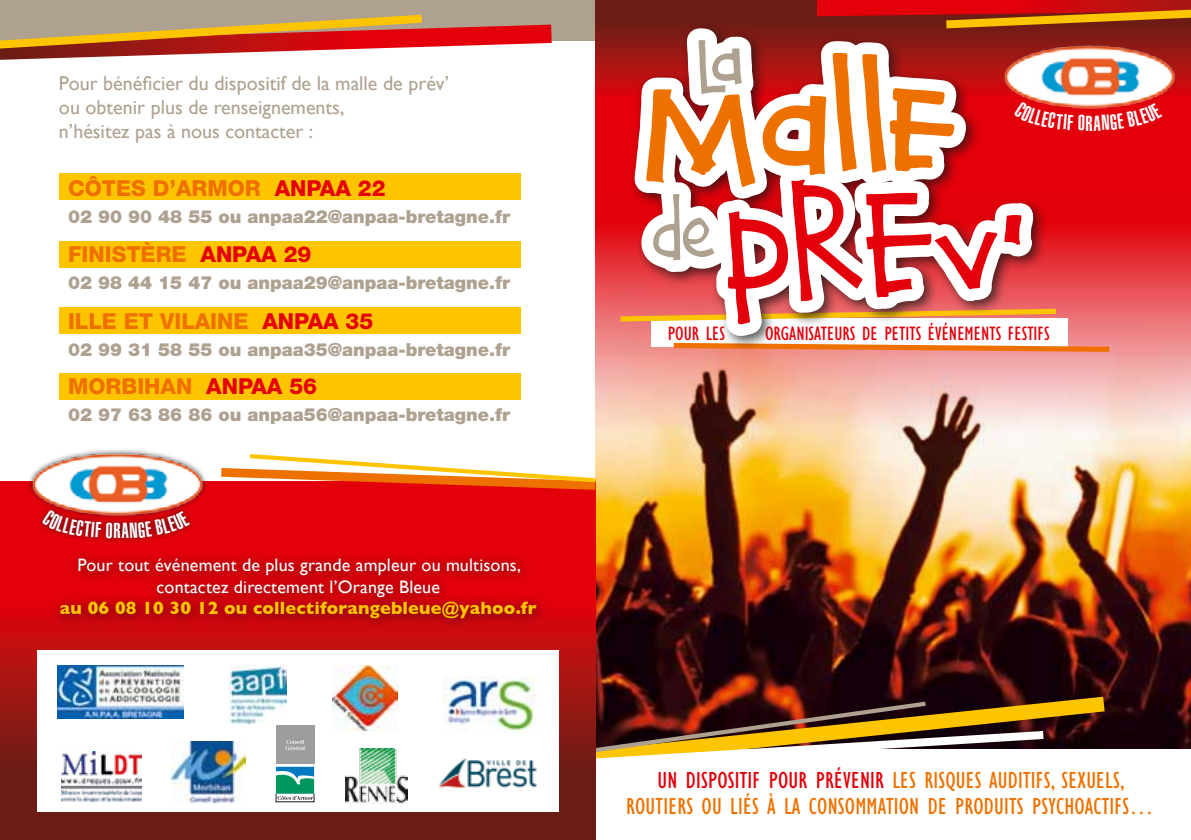
<style>
.page{position:relative;width:1191px;height:840px;background:#fff}
.page>*{position:absolute;margin:0;border:0;box-sizing:border-box;transform-origin:0 0}
.t1{font:condensed 24px/26px "Gill Sans";letter-spacing:.01em;color:#ee7100;text-align:center}
.t2{font:800 22px "Helvetica Neue";color:#ee7100}
.t3{font:800 22px "Helvetica Neue";color:#e3000a}
.t4{font:900 extra-condensed 21.4px "Helvetica";color:#fff}
.t5{font:20px/24px "Gill Sans";color:#aea190}
.t6{font:condensed 20px "Gill Sans";color:#e3000a}
.t7{font:900 18px "Helvetica Neue";color:#aea190}
.t8{font:18px/21.6px "Gill Sans";letter-spacing:.01em;color:#fff;text-align:center}
.t9{font:700 18px "Gill Sans";letter-spacing:.01em;color:#fdc400}
.s1{color:#e3000a}
</style>
<div class="page">
<div style="left:0;top:0;width:595px;height:41px;background:#aea190"></div>
<img style="left:595px;top:190px;width:596px;height:558px">
<svg style="left:595px;top:696px;width:509px;height:69px"></svg>
<svg style="left:0;top:15px;width:552px;height:45px"></svg>
<div style="left:651px;top:317px;width:416px;height:29px;background:#fff"></div>
<svg style="left:673px;top:343px;width:436px;height:8px"></svg>
<div style="left:628px;top:22px;width:419px;height:328px;background:#171715;opacity:.75"></div>
<svg style="left:634px;top:324px;width:277px;height:12px"></svg>
<div style="left:59px;top:173px;width:461px;height:27px;background:#fdc400"></div>
<div style="left:59px;top:242px;width:461px;height:26px;background:#fdc400"></div>
<div style="left:59px;top:307px;width:461px;height:26px;background:#fdc400"></div>
<div style="left:59px;top:373px;width:461px;height:26px;background:#fdc400"></div>
<svg style="left:0;top:481px;width:595px;height:358px;background:#b50e10"></svg>
<svg style="left:221px;top:454px;width:374px;height:35px"></svg>
<div style="left:51px;top:549px;width:499px;height:83px;background:#171715;opacity:.75"></div>
<div style="left:27px;top:447px;width:181px;height:97px;background:#171715;opacity:.75"></div>
<img style="left:28px;top:449px;width:178px;height:66px">
<div style="left:37px;top:650px;width:522px;height:161px;background:#fff"></div>
<img style="left:230px;top:665px;width:56px;height:58px">
<img style="left:333px;top:665px;width:64px;height:64px">
<img style="left:58px;top:665px;width:125px;height:53px">
<svg style="left:275px;top:725px;width:40px;height:78px"></svg>
<div style="left:276px;top:725px;width:38px;height:38px;background:#9c9d9d"></div>
<svg style="left:276px;top:766px;width:38px;height:33px"></svg>
<svg style="left:285px;top:740px;width:20px;height:9px"></svg>
<img style="left:62px;top:751px;width:80px;height:50px">
<img style="left:171px;top:741px;width:74px;height:61px">
<img style="left:443px;top:676px;width:92px;height:57px">
<img style="left:345px;top:748px;width:62px;height:54px">
<img style="left:438px;top:758px;width:99px;height:30px">
<svg style="left:620px;top:0;width:571px;height:324px"></svg>
<svg style="left:42px;top:509px;width:70px;height:29px;background:#b81317"></svg>
<svg style="left:121px;top:510px;width:69px;height:28px;background:#b21014"></svg>
<p class="t5" style="left:59px;top:71px;width:391px">Pour bénéficier du dispositif de la malle de prév’ ou obtenir plus de renseignements,<br>n’hésitez pas à nous contacter :</p>
<p class="t2" style="left:68px;top:175px;width:319px">CÔTES D’ARMOR <span class="s1">ANPAA 22</span></p>
<p class="t7" style="left:68px;top:205px;width:444px">02 90 90 48 55 ou anpaa22@anpaa-bretagne.fr</p>
<p class="t2" style="left:68px;top:241px;width:245px">FINISTÈRE <span class="s1">ANPAA 29</span></p>
<p class="t7" style="left:68px;top:272px;width:444px">02 98 44 15 47 ou anpaa29@anpaa-bretagne.fr</p>
<p class="t2" style="left:68px;top:308px;width:307px">ILLE ET VILAINE <span class="s1">ANPAA 35</span></p>
<p class="t7" style="left:68px;top:338px;width:444px">02 99 31 58 55 ou anpaa35@anpaa-bretagne.fr</p>
<p class="t2" style="left:68px;top:372px;width:109px">MORBIHAN</p>
<p class="t3" style="left:206px;top:372px;width:112px">ANPAA 56</p>
<p class="t7" style="left:68px;top:403px;width:444px">02 97 63 86 86 ou anpaa56@anpaa-bretagne.fr</p>
<p class="t4" style="left:113px;top:518px;width:9px">r</p>
<p class="t8" style="left:77px;top:553px;width:445px">Pour tout événement de plus grande ampleur ou multisons, contactez directement l’Orange Bleue</p>
<p class="t9" style="left:60px;top:597px;width:478px">au 06 08 10 30 12 ou collectiforangebleue@yahoo.fr</p>
<p class="t4" style="left:1085px;top:111px;width:9px">r</p>
<p class="t6" style="left:668px;top:322px;width:59px">POUR LES</p>
<p class="t6" style="left:765px;top:322px;width:286px">ORGANISATEURS DE PETITS ÉVÉNEMENTS FESTIFS</p>
<h1 class="t1" style="left:626px;top:767px;width:529px"><span class="s1">UN DISPOSITIF POUR PRÉVENIR</span> LES RISQUES AUDITIFS, SEXUELS,<br>ROUTIERS OU LIÉS À LA CONSOMMATION DE PRODUITS PSYCHOACTIFS…</h1>
</div>
